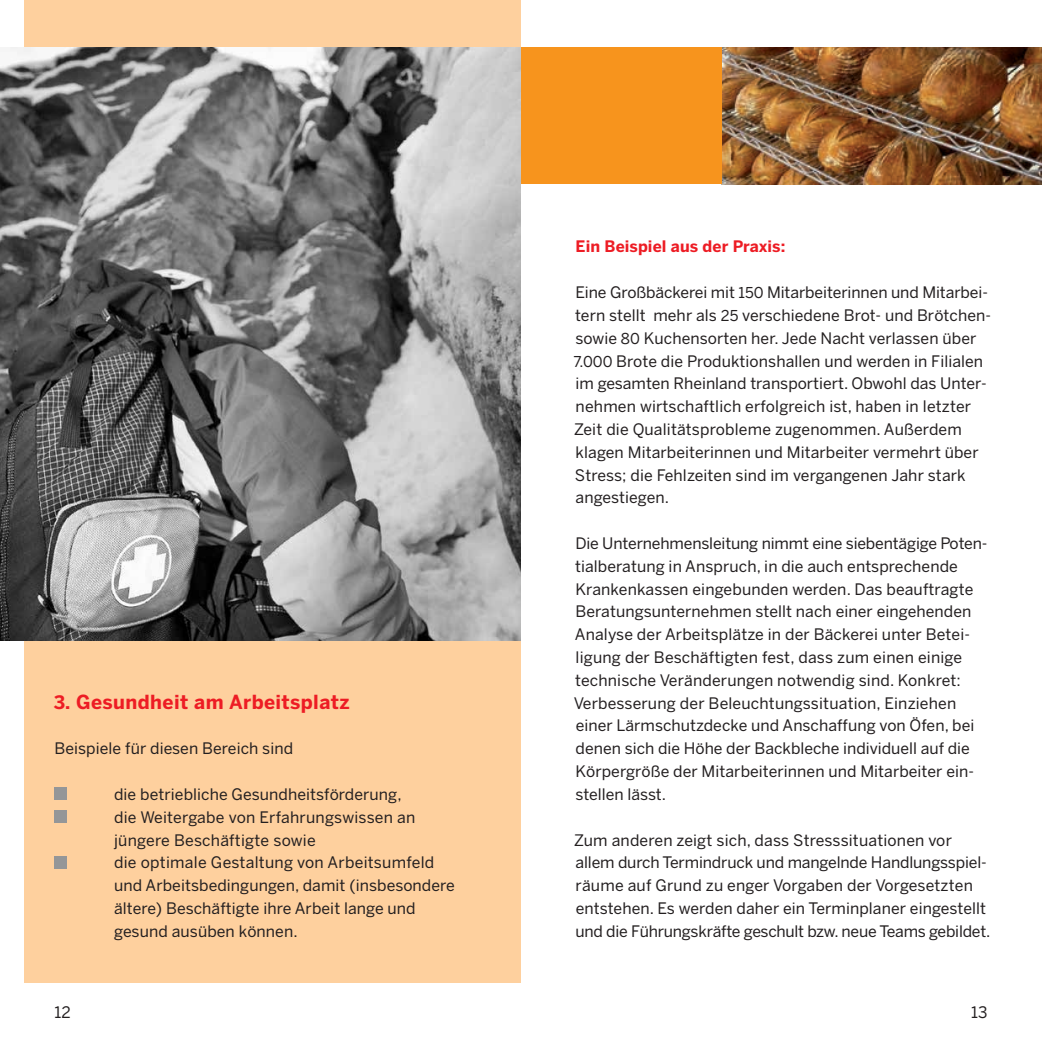
<style>
.page{position:relative;width:1042px;height:1042px;background:#fff}
.page>*{position:absolute;margin:0;border:0;box-sizing:border-box;transform-origin:0 0}
.t1{font:700 19.25px "Benton Sans";letter-spacing:.02em;color:#ed1c24}
.t2{font:15.75px/22.8px "Benton Sans";letter-spacing:.005em;color:#231f20}
.t3{font:700 15.75px "Benton Sans";letter-spacing:.005em;color:#ed1c24}
.s1{font-size:18.38px}
.s2{font-size:14.88px}
</style>
<div class="page">
<div style="left:25px;top:0;width:496px;height:982px;background:#fed09e"></div>
<div style="left:55px;top:787px;width:12px;height:13px;background:#949698"></div>
<div style="left:55px;top:810px;width:12px;height:13px;background:#949698"></div>
<div style="left:55px;top:856px;width:12px;height:12px;background:#949698"></div>
<img style="left:0;top:47px;width:521px;height:593px">
<img style="left:721px;top:47px;width:321px;height:137px">
<div style="left:521px;top:47px;width:200px;height:137px;background:#f7941d"></div>
<p class="t1" style="left:54px;top:690px;width:297px"><span class="s1">3.</span> Gesundheit am Arbeitsplatz</p>
<p class="t2" style="left:54px;top:737px;width:240px">Beispiele für diesen Bereich sind</p>
<p class="t2" style="left:114px;top:782px;width:342px">die betriebliche Gesundheitsförderung,<br>die Weitergabe von Erfahrungswissen an jüngere Beschäftigte sowie<br>die optimale Gestaltung von Arbeitsumfeld und Arbeitsbedingungen, damit (insbesondere ältere) Beschäftigte ihre Arbeit lange und gesund ausüben können.</p>
<p class="t3" style="left:576px;top:237px;width:211px">Ein Beispiel aus der Praxis:</p>
<p class="t2" style="left:573px;top:281px;width:417px">Eine Großbäckerei mit <span class="s2">150</span> Mitarbeiterinnen und Mitarbei&shy;tern stellt mehr als <span class="s2">25</span> verschiedene Brot- und Brötchen&shy;sowie <span class="s2">80</span> Kuchensorten her. Jede Nacht verlassen über <span class="s2">7.000</span> Brote die Produktionshallen und werden in Filialen im gesamten Rheinland transportiert. Obwohl das Unter&shy;nehmen wirtschaftlich erfolgreich ist, haben in letzter Zeit die Qualitätsprobleme zugenommen. Außerdem klagen Mitarbeiterinnen und Mitarbeiter vermehrt über Stress; die Fehlzeiten sind im vergangenen Jahr stark angestiegen.</p>
<p class="t2" style="left:574px;top:532px;width:415px">Die Unternehmensleitung nimmt eine siebentägige Poten&shy;tialberatung in Anspruch, in die auch entsprechende Krankenkassen eingebunden werden. Das beauftragte Beratungsunternehmen stellt nach einer eingehenden Analyse der Arbeitsplätze in der Bäckerei unter Betei&shy;ligung der Beschäftigten fest, dass zum einen einige technische Veränderungen notwendig sind. Konkret:<br>Verbesserung der Beleuchtungssituation, Einziehen einer Lärmschutzdecke und Anschaffung von Öfen, bei denen sich die Höhe der Backbleche individuell auf die Körpergröße der Mitarbeiterinnen und Mitarbeiter ein&shy;stellen lässt.</p>
<p class="t2" style="left:574px;top:828px;width:418px">Zum anderen zeigt sich, dass Stresssituationen vor allem durch Termindruck und mangelnde Handlungsspiel&shy;räume auf Grund zu enger Vorgaben der Vorgesetzten entstehen. Es werden daher ein Terminplaner eingestellt und die Führungskräfte geschult bzw. neue Teams gebildet.</p>
<p class="t2" style="left:55px;top:1000px;width:18px">12</p>
<p class="t2" style="left:971px;top:1000px;width:18px">13</p>
</div>
